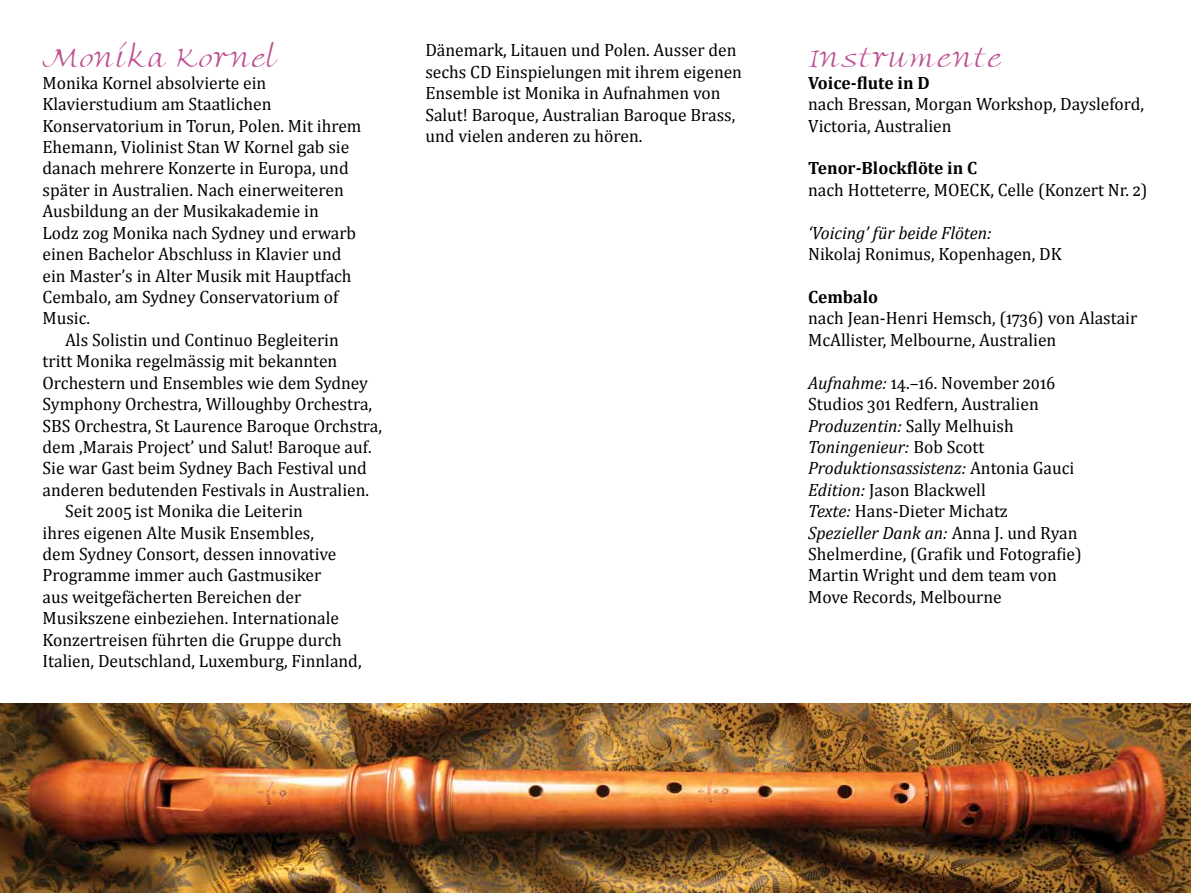
<style>
.page{position:relative;width:1191px;height:893px;background:#fff}
.page>*{position:absolute;margin:0;border:0;box-sizing:border-box;transform-origin:0 0}
.t1{font:300 40.5px "Ambiente Script S Si";color:#be4f92}
.t2{font:17.85px/21.5px "Cambria";color:#000}
.t3{font:700 17.85px "Cambria";color:#000}
.t4{font:italic 17.85px "Cambria";color:#000}
.s1{font-style:italic}
</style>
<div class="page">
<img style="left:0;top:703px;width:1191px;height:190px">
<h1 class="t1" style="left:43px;top:30px;width:238px">Monika Kornel</h1>
<p class="t2" style="left:43px;top:72px;width:320px">Monika Kornel absolvierte ein Klavierstudium am Staatlichen Konservatorium in Torun, Polen. Mit ihrem Ehemann, Violinist Stan W Kornel gab sie danach mehrere Konzerte in Europa, und später in Australien. Nach einerweiteren Ausbildung an der Musikakademie in<br>Lodz zog Monika nach Sydney und erwarb einen Bachelor Abschluss in Klavier und ein Master’s in Alter Musik mit Hauptfach Cembalo, am Sydney Conservatorium of Music.</p>
<p class="t2" style="left:65px;top:329px;width:275px">Als Solistin und Continuo Begleiterin</p>
<p class="t2" style="left:43px;top:350px;width:296px">tritt Monika regelmässig mit bekannten</p>
<p class="t2" style="left:43px;top:372px;width:327px">Orchestern und Ensembles wie dem Sydney</p>
<p class="t2" style="left:43px;top:393px;width:331px">Symphony Orchestra, Willoughby Orchestra,</p>
<p class="t2" style="left:43px;top:415px;width:341px">SBS Orchestra, St Laurence Baroque Orchstra,</p>
<p class="t2" style="left:43px;top:436px;width:331px">dem ‚Marais Project’ und Salut! Baroque auf.</p>
<p class="t2" style="left:43px;top:457px;width:326px">Sie war Gast beim Sydney Bach Festival und</p>
<p class="t2" style="left:43px;top:479px;width:328px">anderen bedutenden Festivals in Australien.</p>
<p class="t2" style="left:65px;top:500px;width:239px">Seit 2005 ist Monika die Leiterin</p>
<p class="t2" style="left:43px;top:522px;width:273px">ihres eigenen Alte Musik Ensembles,</p>
<p class="t2" style="left:43px;top:543px;width:295px">dem Sydney Consort, dessen innovative</p>
<p class="t2" style="left:43px;top:565px;width:280px">Programme immer auch Gastmusiker</p>
<p class="t2" style="left:43px;top:586px;width:260px">aus weitgefächerten Bereichen der</p>
<p class="t2" style="left:43px;top:607px;width:298px">Musikszene einbeziehen. Internationale</p>
<p class="t2" style="left:43px;top:629px;width:301px">Konzertreisen führten die Gruppe durch</p>
<p class="t2" style="left:43px;top:650px;width:320px">Italien, Deutschland, Luxemburg, Finnland,</p>
<p class="t2" style="left:425px;top:40px;width:318px">Dänemark, Litauen und Polen. Ausser den sechs CD Einspielungen mit ihrem eigenen Ensemble ist Monika in Aufnahmen von Salut! Baroque, Australian Baroque Brass, und vielen anderen zu hören.</p>
<h1 class="t1" style="left:808px;top:30px;width:196px">Instrumente</h1>
<p class="t3" style="left:808px;top:72px;width:123px">Voice-flute in D</p>
<p class="t2" style="left:808px;top:93px;width:337px">nach Bressan, Morgan Workshop, Daysleford,<br>Victoria, Australien</p>
<p class="t3" style="left:808px;top:157px;width:170px">Tenor-Blockflöte in C</p>
<p class="t2" style="left:808px;top:179px;width:341px">nach Hotteterre, MOECK, Celle (Konzert Nr. 2)</p>
<p class="t4" style="left:808px;top:222px;width:185px">‘Voicing’ für beide Flöten:</p>
<p class="t2" style="left:808px;top:243px;width:255px">Nikolaj Ronimus, Kopenhagen, DK</p>
<p class="t3" style="left:808px;top:286px;width:71px">Cembalo</p>
<p class="t2" style="left:808px;top:307px;width:331px">nach Jean-Henri Hemsch, (1736) von Alastair<br>McAllister, Melbourne, Australien</p>
<p class="t2" style="left:808px;top:372px;width:275px"><span class="s1">Aufnahme:</span> 14.–16. November 2016<br>Studios 301 Redfern, Australien<br><span class="s1">Produzentin:</span> Sally Melhuish<br><span class="s1">Toningenieur:</span> Bob Scott<br><span class="s1">Produktionsassistenz:</span> Antonia Gauci<br><span class="s1">Edition:</span> Jason Blackwell<br><span class="s1">Texte:</span> Hans-Dieter Michatz<br><span class="s1">Spezieller Dank an:</span> Anna J. und Ryan<br>Shelmerdine, (Grafik und Fotografie)<br>Martin Wright und dem team von<br>Move Records, Melbourne</p>
</div>
